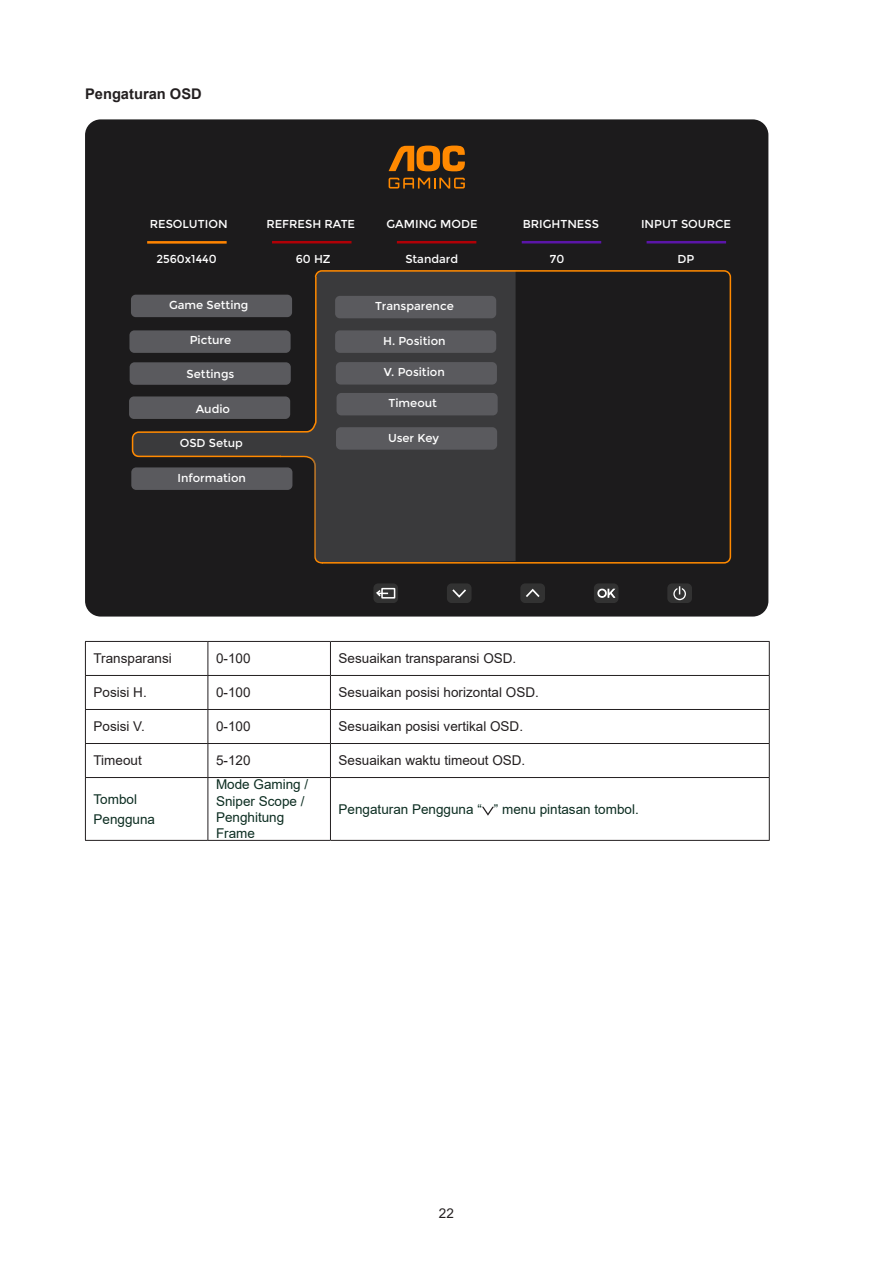
<style>
.page{position:relative;width:893px;height:1263px;background:#fff}
.page>*{position:absolute;margin:0;border:0;box-sizing:border-box;transform-origin:0 0}
.Heading_3{font:700 14.7px "Arial";color:#231f20}
.无间隔{font:13.5px "Arial";color:#231f20}
.正文_text-1{font:13.5px/20.2px "Arial";color:#0c2d21}
.无间隔-2{font:13.5px/16.2px "Arial";color:#0c2d21}
.t1{font:11.55px "Montserrat";color:#fff}
</style>
<div class="page">
<div style="left:85px;top:119px;width:683px;height:497px;background:#1c1b1c;border-radius:16px"></div>
<svg style="left:389px;top:178px;width:76px;height:11px"></svg>
<svg style="left:389px;top:146px;width:76px;height:25px"></svg>
<hr style="left:147px;top:241px;width:80px;height:3px;background:#ff8400">
<hr style="left:272px;top:241px;width:79px;height:2px;background:#b00006">
<hr style="left:397px;top:241px;width:79px;height:2px;background:#b00006">
<hr style="left:522px;top:241px;width:79px;height:2px;background:#5a15a8">
<hr style="left:647px;top:241px;width:79px;height:2px;background:#5a15a8">
<div style="left:447px;top:583px;width:25px;height:20px;background:#383838;border-radius:5px"></div>
<svg style="left:452px;top:589px;width:14px;height:9px"></svg>
<div style="left:520px;top:583px;width:25px;height:20px;background:#383838;border-radius:5px"></div>
<svg style="left:526px;top:589px;width:14px;height:8px"></svg>
<div style="left:594px;top:583px;width:24px;height:20px;background:#383838;border-radius:5px"></div>
<svg style="left:597px;top:588px;width:19px;height:10px"></svg>
<div style="left:667px;top:583px;width:25px;height:20px;background:#383838;border-radius:5px"></div>
<svg style="left:673px;top:586px;width:13px;height:14px"></svg>
<div style="left:373px;top:583px;width:25px;height:20px;background:#383838;border-radius:5px"></div>
<div style="left:381px;top:588px;width:14px;height:11px;border:2px solid #fff"></div>
<svg style="left:376px;top:588px;width:14px;height:10px"></svg>
<svg style="left:315px;top:270px;width:417px;height:294px"></svg>
<svg style="left:131px;top:275px;width:193px;height:289px"></svg>
<div style="left:336px;top:427px;width:161px;height:23px;background:#5a5a5e;border-radius:5px"></div>
<hr style="left:85px;top:641px;width:123px;height:1px;background:#231f20">
<hr style="left:85px;top:642px;width:1px;height:33px;background:#231f20">
<hr style="left:208px;top:641px;width:122px;height:1px;background:#231f20">
<hr style="left:208px;top:642px;width:1px;height:33px;background:#231f20">
<hr style="left:330px;top:641px;width:440px;height:1px;background:#231f20">
<hr style="left:330px;top:642px;width:1px;height:33px;background:#231f20">
<hr style="left:769px;top:642px;width:1px;height:33px;background:#231f20">
<hr style="left:85px;top:675px;width:123px;height:1px;background:#231f20">
<hr style="left:85px;top:676px;width:1px;height:33px;background:#231f20">
<hr style="left:208px;top:675px;width:122px;height:1px;background:#231f20">
<hr style="left:208px;top:676px;width:1px;height:33px;background:#231f20">
<hr style="left:330px;top:675px;width:440px;height:1px;background:#231f20">
<hr style="left:330px;top:676px;width:1px;height:33px;background:#231f20">
<hr style="left:769px;top:676px;width:1px;height:33px;background:#231f20">
<hr style="left:85px;top:709px;width:123px;height:1px;background:#231f20">
<hr style="left:85px;top:710px;width:1px;height:33px;background:#231f20">
<hr style="left:208px;top:709px;width:122px;height:1px;background:#231f20">
<hr style="left:208px;top:710px;width:1px;height:33px;background:#231f20">
<hr style="left:330px;top:709px;width:440px;height:1px;background:#231f20">
<hr style="left:330px;top:710px;width:1px;height:33px;background:#231f20">
<hr style="left:769px;top:710px;width:1px;height:33px;background:#231f20">
<hr style="left:85px;top:743px;width:123px;height:1px;background:#231f20">
<hr style="left:85px;top:744px;width:1px;height:33px;background:#231f20">
<hr style="left:208px;top:743px;width:122px;height:1px;background:#231f20">
<hr style="left:208px;top:744px;width:1px;height:33px;background:#231f20">
<hr style="left:330px;top:743px;width:440px;height:1px;background:#231f20">
<hr style="left:330px;top:744px;width:1px;height:33px;background:#231f20">
<hr style="left:769px;top:744px;width:1px;height:33px;background:#231f20">
<hr style="left:85px;top:777px;width:123px;height:1px;background:#231f20">
<hr style="left:85px;top:778px;width:1px;height:62px;background:#231f20">
<hr style="left:208px;top:777px;width:122px;height:1px;background:#231f20">
<hr style="left:208px;top:778px;width:1px;height:62px;background:#231f20">
<hr style="left:330px;top:777px;width:440px;height:1px;background:#231f20">
<hr style="left:330px;top:778px;width:1px;height:62px;background:#231f20">
<hr style="left:769px;top:778px;width:1px;height:62px;background:#231f20">
<hr style="left:85px;top:840px;width:123px;height:1px;background:#231f20">
<hr style="left:208px;top:840px;width:122px;height:1px;background:#231f20">
<hr style="left:330px;top:840px;width:440px;height:1px;background:#231f20">
<svg style="left:482px;top:807px;width:12px;height:9px"></svg>
<p class="Heading_3" style="left:85px;top:84px;width:118px">Pengaturan OSD</p>
<p class="t1" style="left:150px;top:217px;width:79px">RESOLUTION</p>
<p class="t1" style="left:156px;top:253px;width:62px">2560x1440</p>
<p class="t1" style="left:169px;top:298px;width:81px">Game Setting</p>
<p class="t1" style="left:190px;top:333px;width:43px">Picture</p>
<p class="t1" style="left:187px;top:367px;width:49px">Settings</p>
<p class="t1" style="left:196px;top:402px;width:36px">Audio</p>
<p class="t1" style="left:180px;top:436px;width:65px">OSD Setup</p>
<p class="t1" style="left:178px;top:471px;width:70px">Information</p>
<p class="t1" style="left:266px;top:217px;width:90px">REFRESH RATE</p>
<p class="t1" style="left:296px;top:253px;width:36px">60 HZ</p>
<p class="t1" style="left:387px;top:217px;width:93px">GAMING MODE</p>
<p class="t1" style="left:405px;top:253px;width:54px">Standard</p>
<p class="t1" style="left:375px;top:299px;width:80px">Transparence</p>
<p class="t1" style="left:383px;top:334px;width:64px">H. Position</p>
<p class="t1" style="left:384px;top:366px;width:62px">V. Position</p>
<p class="t1" style="left:389px;top:397px;width:50px">Timeout</p>
<p class="t1" style="left:388px;top:431px;width:53px">User Key</p>
<p class="t1" style="left:523px;top:217px;width:78px">BRIGHTNESS</p>
<p class="t1" style="left:550px;top:253px;width:16px">70</p>
<p class="t1" style="left:641px;top:217px;width:92px">INPUT SOURCE</p>
<p class="t1" style="left:678px;top:253px;width:18px">DP</p>
<p class="无间隔" style="left:94px;top:649px;width:80px">Transparansi</p>
<p class="无间隔" style="left:216px;top:649px;width:36px">0-100</p>
<p class="无间隔" style="left:339px;top:649px;width:179px">Sesuaikan transparansi OSD.</p>
<p class="无间隔" style="left:94px;top:683px;width:55px">Posisi H.</p>
<p class="无间隔" style="left:216px;top:683px;width:36px">0-100</p>
<p class="无间隔" style="left:339px;top:683px;width:202px">Sesuaikan posisi horizontal OSD.</p>
<p class="无间隔" style="left:94px;top:717px;width:53px">Posisi V.</p>
<p class="无间隔" style="left:216px;top:717px;width:36px">0-100</p>
<p class="无间隔" style="left:339px;top:717px;width:186px">Sesuaikan posisi vertikal OSD.</p>
<p class="无间隔" style="left:94px;top:751px;width:50px">Timeout</p>
<p class="无间隔" style="left:216px;top:751px;width:36px">5-120</p>
<p class="无间隔" style="left:339px;top:751px;width:188px">Sesuaikan waktu timeout OSD.</p>
<p class="正文_text-1" style="left:94px;top:789px;width:63px">Tombol<br>Pengguna</p>
<p class="无间隔-2" style="left:216px;top:776px;width:94px">Mode Gaming /</p>
<p class="无间隔-2" style="left:216px;top:793px;width:90px">Sniper Scope /</p>
<p class="无间隔-2" style="left:216px;top:809px;width:70px">Penghitung<br>Frame</p>
<p class="正文_text-1" style="left:339px;top:799px;width:302px">Pengaturan Pengguna “ ” menu pintasan tombol.</p>
<p class="无间隔" style="left:439px;top:1204px;width:17px">22</p>
</div>
